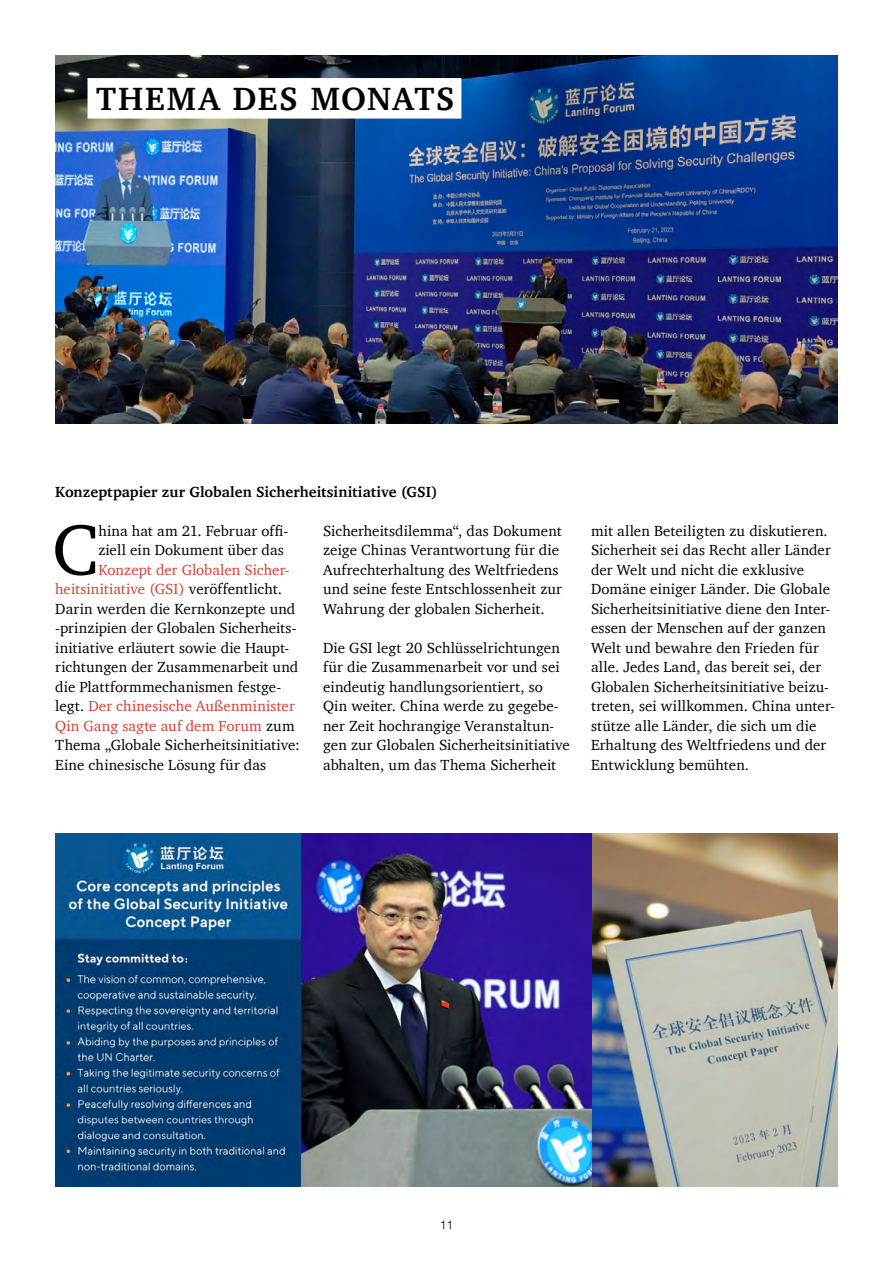
<style>
.page{position:relative;width:893px;height:1263px;background:#fff}
.page>*{position:absolute;margin:0;border:0;box-sizing:border-box;transform-origin:0 0}
.t1{font:73.2px "Charter";color:#000}
.t2{font:700 33px "Charter";letter-spacing:.045em;color:#000}
.t3{font:15px/19.5px "Charter";letter-spacing:.005em;color:#000}
.t4{font:700 15px "Charter";color:#000}
.t5{font:300 12px "Helvetica";color:#000}
.s1{color:#d23f32}
</style>
<div class="page">
<img style="left:591px;top:833px;width:247px;height:353px">
<img style="left:55px;top:55px;width:783px;height:368px">
<svg style="left:55px;top:833px;width:247px;height:353px;background:#165082"></svg>
<div style="left:88px;top:78px;width:373px;height:41px;background:#fff"></div>
<img style="left:302px;top:833px;width:289px;height:353px">
<h2 class="t2" style="left:96px;top:70px;width:360px">THEMA DES MONATS</h2>
<p class="t4" style="left:55px;top:478px;width:384px">Konzeptpapier zur Globalen Sicherheitsinitiative (GSI)</p>
<h1 class="t1" style="left:52px;top:486px;width:48px">C</h1>
<p class="t3" style="left:98px;top:521px;width:191px">hina hat am 21. Februar offi&shy;ziell ein Dokument über das</p>
<p class="t3" style="left:323px;top:521px;width:240px">Sicherheitsdilemma“, das Dokument zeige Chinas Verantwortung für die Aufrechterhaltung des Weltfriedens und seine feste Entschlossenheit zur Wahrung der globalen Sicherheit.</p>
<p class="t3" style="left:323px;top:638px;width:248px">Die GSI legt 20 Schlüsselrichtungen für die Zusammenarbeit vor und sei eindeutig handlungsorientiert, so Qin weiter. China werde zu gegebe&shy;ner Zeit hochrangige Veranstaltun&shy;gen zur Globalen Sicherheitsinitiative abhalten, um das Thema Sicherheit</p>
<p class="t3" style="left:55px;top:560px;width:246px;text-indent:43px"><span class="s1">Konzept der Globalen Sicher&shy;heitsinitiative (GSI)</span> veröffentlicht.<br>Darin werden die Kernkonzepte und -prinzipien der Globalen Sicherheits&shy;initiative erläutert sowie die Haupt&shy;richtungen der Zusammenarbeit und die Plattformmechanismen festge&shy;legt. <span class="s1">Der chinesische Außenminister Qin Gang sagte auf dem Forum</span> zum Thema „Globale Sicherheitsinitiative:<br>Eine chinesische Lösung für das</p>
<p class="t3" style="left:591px;top:521px;width:245px">mit allen Beteiligten zu diskutieren.<br>Sicherheit sei das Recht aller Länder der Welt und nicht die exklusive Domäne einiger Länder. Die Globale Sicherheitsinitiative diene den Inter&shy;essen der Menschen auf der ganzen Welt und bewahre den Frieden für alle. Jedes Land, das bereit sei, der Globalen Sicherheitsinitiative beizu&shy;treten, sei willkommen. China unter&shy;stütze alle Länder, die sich um die Erhaltung des Weltfriedens und der Entwicklung bemühten.</p>
<p class="t5" style="left:440px;top:1214px;width:15px">11</p>
</div>
